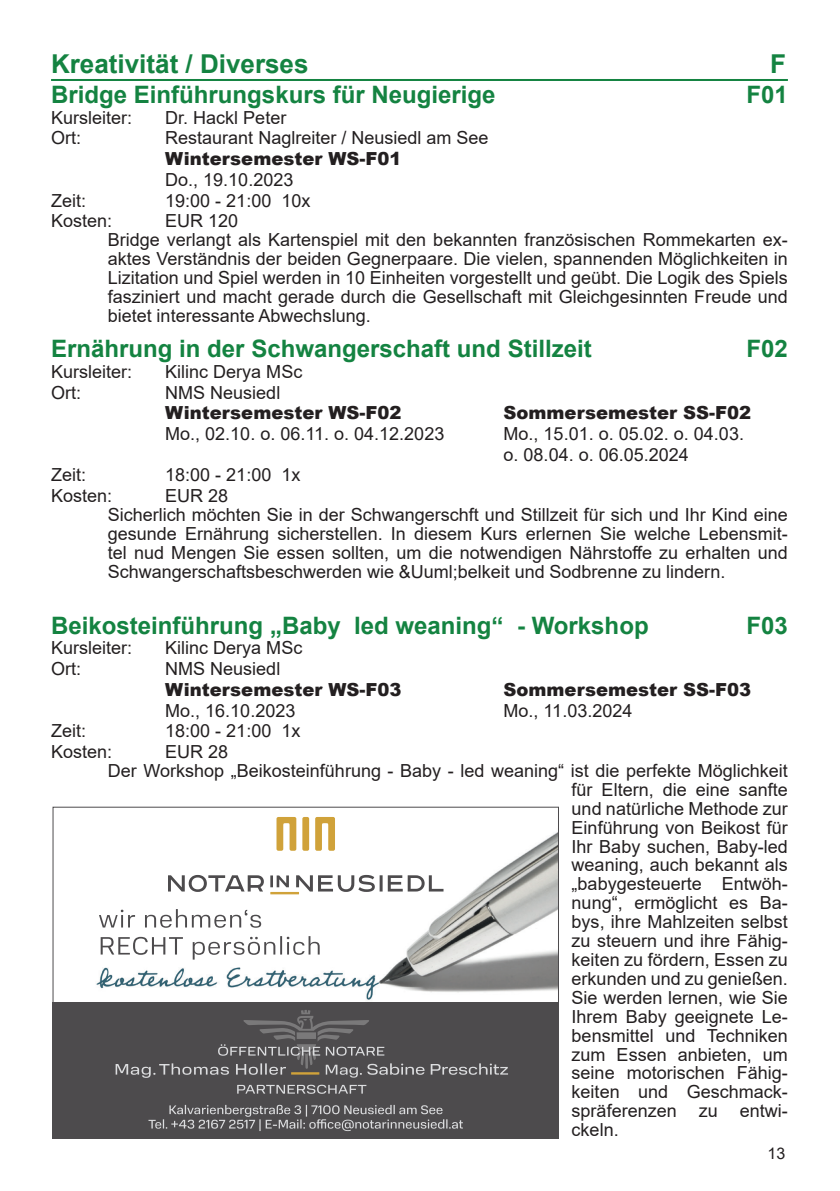
<style>
.page{position:relative;width:840px;height:1191px;background:#fff}
.page>*{position:absolute;margin:0;border:0;box-sizing:border-box;transform-origin:0 0}
.t1{font:700 26px "Arial";color:#148341}
.t2{font:700 24px "Arial";color:#148341}
.t3{font:18px/18.8px "Arial";color:#231f20}
.t4{font:900 18px "Arial";color:#231f20}
.t5{font:16px "Arial";color:#231f20}
</style>
<div class="page">
<hr style="left:51px;top:79px;width:736px;height:2px;background:#148341">
<img style="left:96px;top:817px;width:460px;height:183px">
<div style="left:53px;top:1002px;width:505px;height:137px;background:#4d4b4d"></div>
<svg style="left:168px;top:875px;width:96px;height:17px"></svg>
<svg style="left:270px;top:875px;width:19px;height:12px"></svg>
<svg style="left:296px;top:875px;width:147px;height:17px"></svg>
<hr style="left:270px;top:892px;width:29px;height:2px;background:#d0a23a">
<svg style="left:276px;top:817px;width:20px;height:33px"></svg>
<div style="left:302px;top:817px;width:7px;height:33px;background:#d0a23a;border-radius:2px"></div>
<svg style="left:315px;top:817px;width:20px;height:33px"></svg>
<svg style="left:148px;top:1104px;width:314px;height:27px"></svg>
<svg style="left:101px;top:936px;width:218px;height:23px"></svg>
<svg style="left:99px;top:909px;width:162px;height:18px"></svg>
<svg style="left:237px;top:1084px;width:129px;height:9px"></svg>
<svg style="left:115px;top:1010px;width:392px;height:67px"></svg>
<hr style="left:291px;top:1072px;width:28px;height:2px;background:#d0a23a">
<h1 class="t1" style="left:51px;top:46px;width:259px">Kreativität / Diverses</h1>
<h1 class="t1" style="left:769px;top:46px;width:17px">F</h1>
<h2 class="t2" style="left:51px;top:78px;width:446px">Bridge Einführungskurs für Neugierige</h2>
<h2 class="t2" style="left:746px;top:78px;width:43px">F01</h2>
<p class="t3" style="left:51px;top:108px;width:83px">Kursleiter:</p>
<p class="t3" style="left:165px;top:108px;width:123px">Dr. Hackl Peter</p>
<p class="t3" style="left:51px;top:129px;width:32px">Ort:</p>
<p class="t3" style="left:165px;top:129px;width:325px">Restaurant Naglreiter / Neusiedl am See</p>
<p class="t4" style="left:165px;top:146px;width:238px">Wintersemester WS-F01</p>
<p class="t3" style="left:165px;top:170px;width:130px">Do., 19.10.2023</p>
<p class="t3" style="left:51px;top:191px;width:37px">Zeit:</p>
<p class="t3" style="left:165px;top:191px;width:147px">19:00 - 21:00 10x</p>
<p class="t3" style="left:51px;top:211px;width:63px">Kosten:</p>
<p class="t3" style="left:108px;top:211px;width:681px;text-indent:57px">EUR 120<br>Bridge verlangt als Kartenspiel mit den bekannten französischen Rommekarten ex&shy;aktes Verständnis der beiden Gegnerpaare. Die vielen, spannenden Möglichkeiten in Lizitation und Spiel werden in 10 Einheiten vorgestellt und geübt. Die Logik des Spiels fasziniert und macht gerade durch die Gesellschaft mit Gleichgesinnten Freude und bietet interessante Abwechslung.</p>
<h2 class="t2" style="left:51px;top:332px;width:542px">Ernährung in der Schwangerschaft und Stillzeit</h2>
<h2 class="t2" style="left:746px;top:332px;width:43px">F02</h2>
<p class="t3" style="left:51px;top:362px;width:83px">Kursleiter:</p>
<p class="t3" style="left:165px;top:362px;width:139px">Kilinc Derya MSc</p>
<p class="t3" style="left:51px;top:383px;width:32px">Ort:</p>
<p class="t3" style="left:165px;top:383px;width:117px">NMS Neusiedl</p>
<p class="t4" style="left:165px;top:400px;width:238px">Wintersemester WS-F02</p>
<p class="t4" style="left:503px;top:400px;width:249px">Sommersemester SS-F02</p>
<p class="t3" style="left:165px;top:424px;width:280px">Mo., 02.10. o. 06.11. o. 04.12.2023</p>
<p class="t3" style="left:503px;top:423px;width:242px;line-height:20.8px">Mo., 15.01. o. 05.02. o. 04.03. o. 08.04. o. 06.05.2024</p>
<p class="t3" style="left:51px;top:465px;width:37px">Zeit:</p>
<p class="t3" style="left:165px;top:465px;width:137px">18:00 - 21:00 1x</p>
<p class="t3" style="left:51px;top:486px;width:63px">Kosten:</p>
<p class="t3" style="left:108px;top:486px;width:681px;text-indent:57px">EUR 28<br>Sicherlich möchten Sie in der Schwangerschft und Stillzeit für sich und Ihr Kind eine gesunde Ernährung sicherstellen. In diesem Kurs erlernen Sie welche Lebensmit&shy;tel nud Mengen Sie essen sollten, um die notwendigen Nährstoffe zu erhalten und Schwangerschaftsbeschwerden wie &amp;Uuml;belkeit und Sodbrenne zu lindern.</p>
<h2 class="t2" style="left:51px;top:608px;width:598px">Beikosteinführung „Baby led weaning“ - Workshop</h2>
<h2 class="t2" style="left:746px;top:608px;width:43px">F03</h2>
<p class="t3" style="left:51px;top:638px;width:83px">Kursleiter:</p>
<p class="t3" style="left:165px;top:638px;width:139px">Kilinc Derya MSc</p>
<p class="t3" style="left:51px;top:659px;width:32px">Ort:</p>
<p class="t3" style="left:165px;top:659px;width:117px">NMS Neusiedl</p>
<p class="t4" style="left:165px;top:676px;width:238px">Wintersemester WS-F03</p>
<p class="t4" style="left:503px;top:676px;width:249px">Sommersemester SS-F03</p>
<p class="t3" style="left:165px;top:700px;width:132px">Mo., 16.10.2023</p>
<p class="t3" style="left:503px;top:700px;width:130px">Mo., 11.03.2024</p>
<p class="t3" style="left:51px;top:721px;width:37px">Zeit:</p>
<p class="t3" style="left:165px;top:721px;width:137px">18:00 - 21:00 1x</p>
<p class="t3" style="left:51px;top:742px;width:63px">Kosten:</p>
<p class="t3" style="left:165px;top:742px;width:65px">EUR 28</p>
<p class="t3" style="left:108px;top:761px;width:681px">Der Workshop „Beikosteinführung - Baby - led weaning“ ist die perfekte Möglichkeit</p>
<p class="t3" style="left:571px;top:780px;width:218px">für Eltern, die eine sanfte</p>
<p class="t3" style="left:571px;top:799px;width:217px">und natürliche Methode zur</p>
<p class="t3" style="left:571px;top:817px;width:218px">Einführung von Beikost für</p>
<p class="t3" style="left:571px;top:836px;width:218px">Ihr Baby suchen, Baby-led</p>
<p class="t3" style="left:571px;top:855px;width:217px">weaning, auch bekannt als</p>
<p class="t3" style="left:571px;top:874px;width:218px">„babygesteuerte Entwöh-</p>
<p class="t3" style="left:571px;top:893px;width:218px">nung“, ermöglicht es Ba-</p>
<p class="t3" style="left:571px;top:912px;width:217px">bys, ihre Mahlzeiten selbst</p>
<p class="t3" style="left:571px;top:931px;width:218px">zu steuern und ihre Fähig-</p>
<p class="t3" style="left:571px;top:950px;width:218px">keiten zu fördern, Essen zu</p>
<p class="t3" style="left:571px;top:969px;width:218px">erkunden und zu genießen.</p>
<p class="t3" style="left:571px;top:988px;width:218px">Sie werden lernen, wie Sie</p>
<p class="t3" style="left:571px;top:1006px;width:218px">Ihrem Baby geeignete Le-</p>
<p class="t3" style="left:571px;top:1025px;width:218px">bensmittel und Techniken</p>
<p class="t3" style="left:571px;top:1044px;width:218px">zum Essen anbieten, um</p>
<p class="t3" style="left:571px;top:1063px;width:218px">seine motorischen Fähig-</p>
<p class="t3" style="left:571px;top:1082px;width:218px">keiten und Geschmack-</p>
<p class="t3" style="left:571px;top:1101px;width:218px">spräferenzen zu entwi-</p>
<p class="t3" style="left:571px;top:1120px;width:49px">ckeln.</p>
<p class="t5" style="left:767px;top:1142px;width:19px">13</p>
</div>
